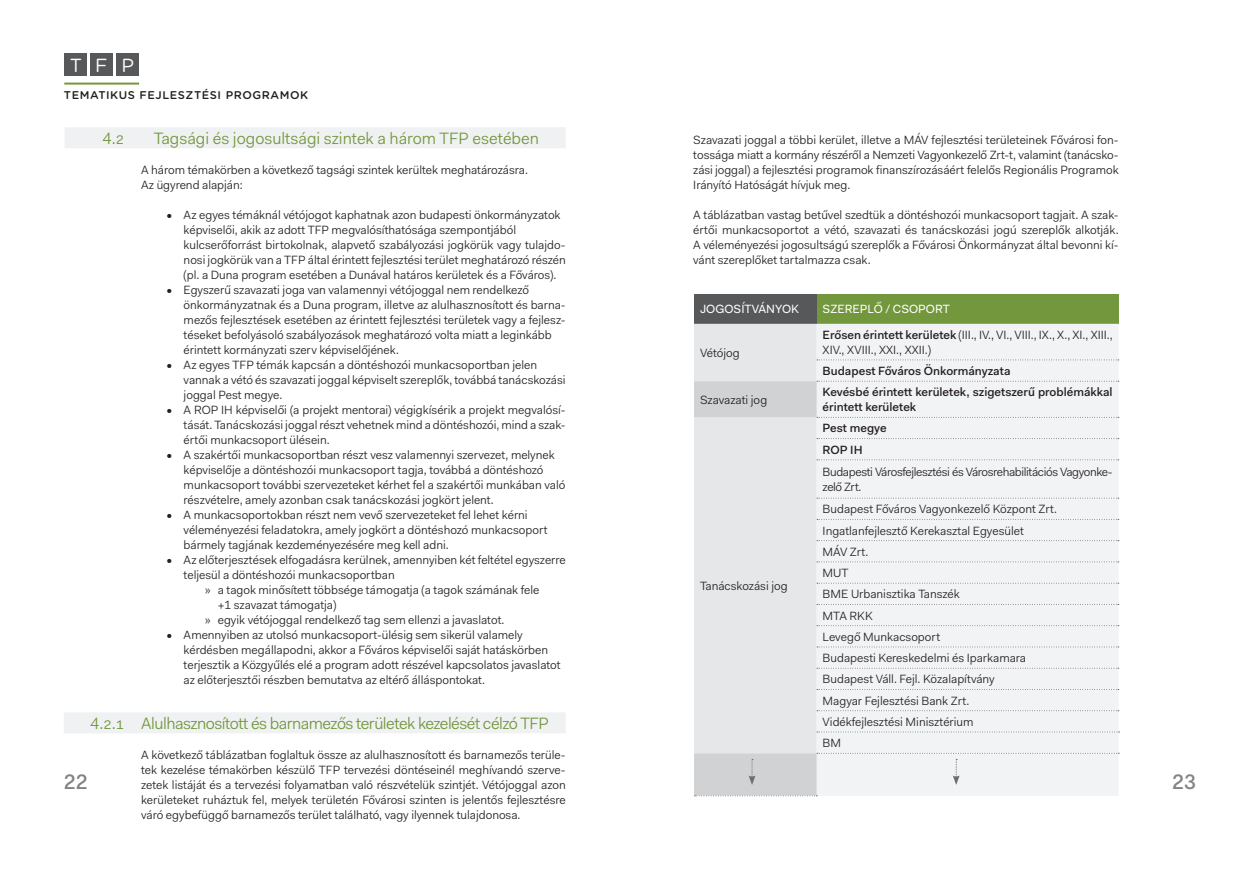
<style>
.page{position:relative;width:1259px;height:893px;background:#fff}
.page>*{position:absolute;margin:0;border:0;box-sizing:border-box;transform-origin:0 0}
.t1{font:500 21px "Fakt Pro";color:#808285}
.t2{font:19.05px "Gotham Rounded";color:#fff}
.alcim3{font:16.5px "Fakt Pro Blond";letter-spacing:-.025em;color:#72973d}
.alcim3-2{font:16.5px "Fakt Pro Blond";color:#72973d}
.body_text{font:12px/15px "Fakt Pro Blond";color:#231f20}
.alcim{font:12px/15px "Fakt Pro Blond";color:#231f20;text-align:justify}
.body_text-2{font:500 12px/15px "Fakt Pro";color:#231f20}
.body_text-3{font:12px/15px "Fakt Pro Blond";letter-spacing:-.03em;color:#231f20}
.body_text-4{font:12px "Fakt Pro";color:#fff}
.t3{font:500 11.25px "Gotham Rounded";letter-spacing:.05em;color:#231f20}
.s1{font-family:"Fakt Pro";font-weight:500}
</style>
<div class="page">
<div style="left:64px;top:54px;width:23px;height:22px;background:#57585a"></div>
<div style="left:90px;top:54px;width:23px;height:22px;background:#57585a"></div>
<div style="left:117px;top:54px;width:22px;height:22px;background:#57585a"></div>
<hr style="left:64px;top:83px;width:75px;height:2px;background:#72973d">
<div style="left:141px;top:127px;width:425px;height:21px;background:#f0f1f2"></div>
<div style="left:141px;top:712px;width:425px;height:21px;background:#f0f1f2"></div>
<div style="left:64px;top:712px;width:77px;height:21px;background:#f0f1f2"></div>
<div style="left:65px;top:127px;width:76px;height:21px;background:#f0f1f2"></div>
<div style="left:694px;top:294px;width:122px;height:30px;background:#57585a"></div>
<div style="left:816px;top:294px;width:302px;height:30px;background:#72973d"></div>
<div style="left:694px;top:324px;width:122px;height:57px;background:#e6e7e9"></div>
<div style="left:816px;top:324px;width:302px;height:472px;background:#f2f3f4"></div>
<svg style="left:694px;top:381px;width:122px;height:414px;background:#e2e3e5"></svg>
<svg style="left:817px;top:360px;width:302px;height:1px"></svg>
<svg style="left:817px;top:381px;width:302px;height:1px"></svg>
<svg style="left:817px;top:417px;width:302px;height:1px"></svg>
<svg style="left:817px;top:438px;width:302px;height:1px"></svg>
<svg style="left:817px;top:459px;width:302px;height:1px"></svg>
<svg style="left:817px;top:498px;width:302px;height:1px"></svg>
<svg style="left:817px;top:519px;width:302px;height:1px"></svg>
<svg style="left:817px;top:540px;width:302px;height:1px"></svg>
<svg style="left:817px;top:561px;width:302px;height:1px"></svg>
<svg style="left:817px;top:583px;width:302px;height:1px"></svg>
<svg style="left:817px;top:604px;width:302px;height:1px"></svg>
<svg style="left:817px;top:647px;width:302px;height:1px"></svg>
<svg style="left:817px;top:668px;width:302px;height:1px"></svg>
<svg style="left:817px;top:689px;width:302px;height:1px"></svg>
<svg style="left:817px;top:710px;width:302px;height:1px"></svg>
<svg style="left:817px;top:732px;width:302px;height:1px"></svg>
<svg style="left:817px;top:625px;width:302px;height:1px"></svg>
<svg style="left:694px;top:795px;width:123px;height:1px"></svg>
<svg style="left:748px;top:759px;width:7px;height:26px"></svg>
<div style="left:817px;top:753px;width:302px;height:32px;background:#f2f3f4"></div>
<h2 class="t2" style="left:70px;top:52px;width:66px">TFP</h2>
<p class="t3" style="left:64px;top:87px;width:246px">TEMATIKUS FEJLESZTÉSI PROGRAMOK</p>
<p class="alcim3-2" style="left:154px;top:127px;width:386px">Tagsági és jogosultsági szintek a három TFP esetében</p>
<p class="body_text" style="left:141px;top:162px;width:388px">A három témakörben a következő tagsági szintek kerültek meghatározásra.</p>
<p class="body_text" style="left:141px;top:177px;width:103px">Az ügyrend alapján:</p>
<p class="body_text" style="left:167px;top:207px;width:395px">• Az egyes témáknál vétójogot kaphatnak azon budapesti önkormányzatok</p>
<p class="body_text" style="left:184px;top:222px;width:334px">képviselői, akik az adott TFP megvalósíthatósága szempontjából</p>
<p class="body_text" style="left:184px;top:237px;width:383px">kulcserőforrást birtokolnak, alapvető szabályozási jogkörük vagy tulajdo&shy;nosi jogkörük van a TFP által érintett fejlesztési terület meghatározó részén</p>
<p class="body_text" style="left:184px;top:267px;width:374px">(pl. a Duna program esetében a Dunával határos kerületek és a Főváros).</p>
<p class="body_text" style="left:167px;top:282px;width:364px">• Egyszerű szavazati joga van valamennyi vétójoggal nem rendelkező</p>
<p class="body_text" style="left:184px;top:297px;width:383px;text-align:justify">önkormányzatnak és a Duna program, illetve az alulhasznosított és barna&shy;mezős fejlesztések esetében az érintett fejlesztési területek vagy a fejlesz&shy;téseket befolyásoló szabályozások meghatározó volta miatt a leginkább</p>
<p class="body_text" style="left:184px;top:342px;width:217px">érintett kormányzati szerv képviselőjének.</p>
<p class="body_text" style="left:167px;top:357px;width:372px">• Az egyes TFP témák kapcsán a döntéshozói munkacsoportban jelen</p>
<p class="body_text" style="left:184px;top:372px;width:383px">vannak a vétó és szavazati joggal képviselt szereplők, továbbá tanácskozási joggal Pest megye.</p>
<p class="body_text" style="left:184px;top:402px;width:383px;text-align:justify;text-indent:-17px">• A ROP IH képviselői (a projekt mentorai) végigkísérik a projekt megvalósí&shy;tását. Tanácskozási joggal részt vehetnek mind a döntéshozói, mind a szak&shy;értői munkacsoport ülésein.</p>
<p class="body_text" style="left:167px;top:447px;width:389px">• A szakértői munkacsoportban részt vesz valamennyi szervezet, melynek</p>
<p class="body_text" style="left:184px;top:462px;width:361px">képviselője a döntéshozói munkacsoport tagja, továbbá a döntéshozó</p>
<p class="body_text" style="left:184px;top:477px;width:383px">munkacsoport további szervezeteket kérhet fel a szakértői munkában való</p>
<p class="body_text" style="left:184px;top:492px;width:312px">részvételre, amely azonban csak tanácskozási jogkört jelent.</p>
<p class="body_text" style="left:167px;top:507px;width:362px">• A munkacsoportokban részt nem vevő szervezeteket fel lehet kérni</p>
<p class="body_text" style="left:184px;top:522px;width:365px">véleményezési feladatokra, amely jogkört a döntéshozó munkacsoport</p>
<p class="body_text" style="left:184px;top:537px;width:267px">bármely tagjának kezdeményezésére meg kell adni.</p>
<p class="body_text" style="left:167px;top:552px;width:400px">• Az előterjesztések elfogadásra kerülnek, amennyiben két feltétel egyszerre</p>
<p class="body_text" style="left:184px;top:567px;width:212px">teljesül a döntéshozói munkacsoportban</p>
<p class="body_text" style="left:205px;top:582px;width:336px">» a tagok minősített többsége támogatja (a tagok számának fele</p>
<p class="body_text" style="left:218px;top:597px;width:120px">+1 szavazat támogatja)</p>
<p class="body_text" style="left:205px;top:612px;width:301px">» egyik vétójoggal rendelkező tag sem ellenzi a javaslatot.</p>
<p class="body_text" style="left:167px;top:627px;width:357px">• Amennyiben az utolsó munkacsoport-ülésig sem sikerül valamely</p>
<p class="body_text" style="left:184px;top:642px;width:366px">kérdésben megállapodni, akkor a Főváros képviselői saját hatáskörben</p>
<p class="body_text" style="left:184px;top:657px;width:378px">terjesztik a Közgyűlés elé a program adott részével kapcsolatos javaslatot</p>
<p class="body_text" style="left:184px;top:672px;width:303px">az előterjesztői részben bemutatva az eltérő álláspontokat.</p>
<p class="alcim3" style="left:141px;top:712px;width:409px">Alulhasznosított és barnamezős területek kezelését célzó TFP</p>
<p class="alcim" style="left:141px;top:747px;width:426px">A következő táblázatban foglaltuk össze az alulhasznosított és barnamezős terüle&shy;tek kezelése témakörben készülő TFP tervezési döntéseinél meghívandó szerve&shy;zetek listáját és a tervezési folyamatban való részvételük szintjét. Vétójoggal azon kerületeket ruháztuk fel, melyek területén Fővárosi szinten is jelentős fejlesztésre váró egybefüggő barnamezős terület található, vagy ilyennek tulajdonosa.</p>
<p class="alcim3" style="left:102px;top:127px;width:23px">4.2</p>
<p class="alcim" style="left:693px;top:132px;width:427px">Szavazati joggal a többi kerület, illetve a MÁV fejlesztési területeinek Fővárosi fon&shy;tossága miatt a kormány részéről a Nemzeti Vagyonkezelő Zrt-t, valamint (tanácsko&shy;zási joggal) a fejlesztési programok finanszírozásáért felelős Regionális Programok Irányító Hatóságát hívjuk meg.</p>
<p class="body_text" style="left:693px;top:207px;width:427px;text-align:justify">A táblázatban vastag betűvel szedtük a döntéshozói munkacsoport tagjait. A szak&shy;értői munkacsoportot a vétó, szavazati és tanácskozási jogú szereplők alkotják.<br>A véleményezési jogosultságú szereplők a Fővárosi Önkormányzat által bevonni kí&shy;vánt szereplőket tartalmazza csak.</p>
<p class="body_text-4" style="left:700px;top:301px;width:100px">JOGOSÍTVÁNYOK</p>
<p class="body_text-4" style="left:822px;top:301px;width:129px">SZEREPLŐ / CSOPORT</p>
<p class="body_text" style="left:700px;top:345px;width:41px">Vétójog</p>
<p class="body_text" style="left:822px;top:327px;width:291px"><span class="s1">Erősen érintett kerületek</span> (III., IV., VI., VIII., IX., X., XI., XIII.,<br>XIV., XVIII., XXI., XXII.)</p>
<p class="body_text-2" style="left:822px;top:363px;width:189px">Budapest Főváros Önkormányzata</p>
<p class="body_text" style="left:700px;top:392px;width:69px">Szavazati jog</p>
<p class="body_text-2" style="left:822px;top:385px;width:291px">Kevésbé érintett kerületek, szigetszerű problémákkal érintett kerületek</p>
<p class="body_text-2" style="left:822px;top:421px;width:65px">Pest megye</p>
<p class="body_text-2" style="left:822px;top:442px;width:41px">ROP IH</p>
<p class="body_text-3" style="left:822px;top:464px;width:291px">Budapesti Városfejlesztési és Városrehabilitációs Vagyonke&shy;zelő Zrt.</p>
<p class="body_text" style="left:822px;top:502px;width:236px">Budapest Főváros Vagyonkezelő Központ Zrt.</p>
<p class="body_text" style="left:822px;top:523px;width:203px">Ingatlanfejlesztő Kerekasztal Egyesület</p>
<p class="body_text" style="left:822px;top:544px;width:47px">MÁV Zrt.</p>
<p class="body_text" style="left:822px;top:565px;width:27px">MUT</p>
<p class="body_text" style="left:822px;top:587px;width:139px">BME Urbanisztika Tanszék</p>
<p class="body_text" style="left:822px;top:608px;width:52px">MTA RKK</p>
<p class="body_text" style="left:822px;top:629px;width:119px">Levegő Munkacsoport</p>
<p class="body_text" style="left:822px;top:650px;width:205px">Budapesti Kereskedelmi és Iparkamara</p>
<p class="body_text" style="left:822px;top:672px;width:173px">Budapest Váll. Fejl. Közalapítvány</p>
<p class="body_text" style="left:822px;top:693px;width:148px">Magyar Fejlesztési Bank Zrt.</p>
<p class="body_text" style="left:822px;top:714px;width:152px">Vidékfejlesztési Minisztérium</p>
<p class="body_text" style="left:822px;top:735px;width:20px">BM</p>
<p class="body_text" style="left:700px;top:578px;width:89px">Tanácskozási jog</p>
<p class="alcim3" style="left:90px;top:712px;width:36px">4.2.1</p>
<h1 class="t1" style="left:64px;top:768px;width:25px">22</h1>
<h1 class="t1" style="left:1172px;top:768px;width:25px">23</h1>
</div>
